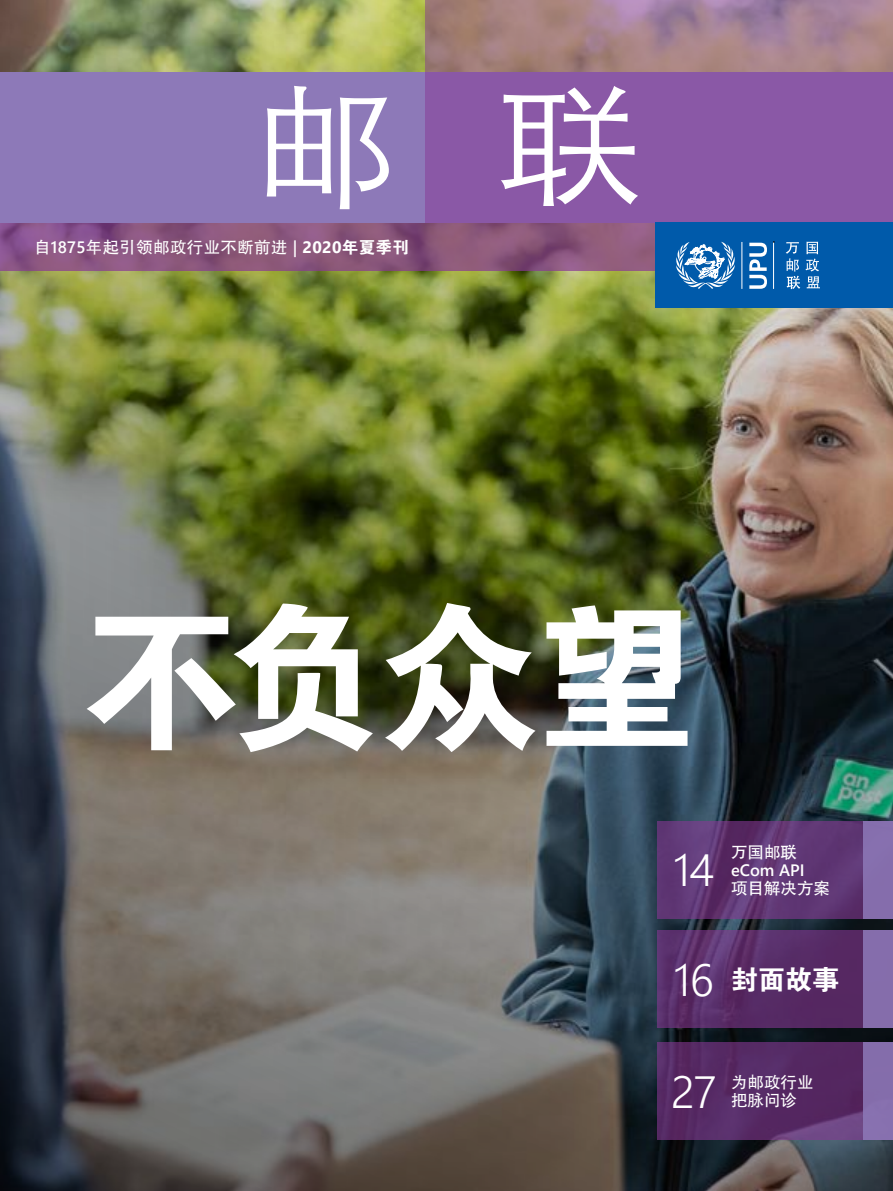
<style>
.page{position:relative;width:893px;height:1191px;background:#fff}
.page>*{position:absolute;margin:0;border:0;box-sizing:border-box;transform-origin:0 0}
.t1{font:160.5px "FZDHTJW GB1 0";color:#fff}
.t2{font:300 45px "Segoe UI";color:#fff}
.t3{font:27px "FZDHTJW GB1 0";color:#fff}
.t4{font:16.5px "FZHTJW GB1 0";letter-spacing:.02em;color:#fff}
.t5{font:16.5px/18px "FZHTJW GB1 0";color:#fff}
.t6{font:600 16.5px "Segoe UI";color:#fff}
.s1{font-family:"Segoe UI";font-weight:600}
.s2{font-family:"Segoe UI";font-weight:700}
.s3{font-family:"FZDHTJW GB1 0"}
</style>
<div class="page">
<img style="left:0;top:0;width:893px;height:1191px">
<svg style="left:0;top:223px;width:656px;height:48px;background:#89557c"></svg>
<div style="left:0;top:72px;width:893px;height:151px;background:#8d79b8"></div>
<svg style="left:425px;top:0;width:468px;height:223px;background:#94689a"></svg>
<div style="left:656px;top:223px;width:237px;height:85px;background:#005aaa"></div>
<hr style="left:742px;top:242px;width:1px;height:47px;background:#fff">
<hr style="left:773px;top:242px;width:1px;height:47px;background:#fff">
<svg style="left:676px;top:242px;width:59px;height:47px"></svg>
<svg style="left:749px;top:243px;width:18px;height:46px"></svg>
<svg style="left:786px;top:242px;width:34px;height:47px"></svg>
<svg style="left:657px;top:821px;width:206px;height:97px;background:#5f3673"></svg>
<svg style="left:657px;top:1042px;width:206px;height:98px;background:#572b66"></svg>
<svg style="left:657px;top:930px;width:206px;height:98px;background:#582d67"></svg>
<div style="left:863px;top:821px;width:30px;height:97px;background:#856eac"></div>
<div style="left:863px;top:1042px;width:30px;height:98px;background:#846dab"></div>
<div style="left:863px;top:930px;width:30px;height:98px;background:#856dab"></div>
<svg style="left:267px;top:86px;width:122px;height:123px"></svg>
<svg style="left:501px;top:86px;width:137px;height:120px;background:#af8dc2"></svg>
<p class="t4" style="left:34px;top:238px;width:376px">自<span class="s1">1875</span>年起引领邮政行业不断前进 <span class="s1">|</span> <span class="s2">2020</span><span class="s3">年夏季刊</span></p>
<h1 class="t1" style="left:80px;top:591px;width:617px">不负众望</h1>
<h2 class="t2" style="left:673px;top:828px;width:42px">14</h2>
<p class="t5" style="left:731px;top:843px;width:67px">万国邮联</p>
<p class="t6" style="left:731px;top:854px;width:75px">eCom API</p>
<p class="t5" style="left:731px;top:879px;width:100px">项目解决方案</p>
<h2 class="t2" style="left:674px;top:937px;width:42px">16</h2>
<h3 class="t3" style="left:731px;top:965px;width:109px">封面故事</h3>
<h2 class="t2" style="left:671px;top:1049px;width:47px">27</h2>
<p class="t5" style="left:731px;top:1073px;width:84px">为邮政行业把脉问诊</p>
</div>
